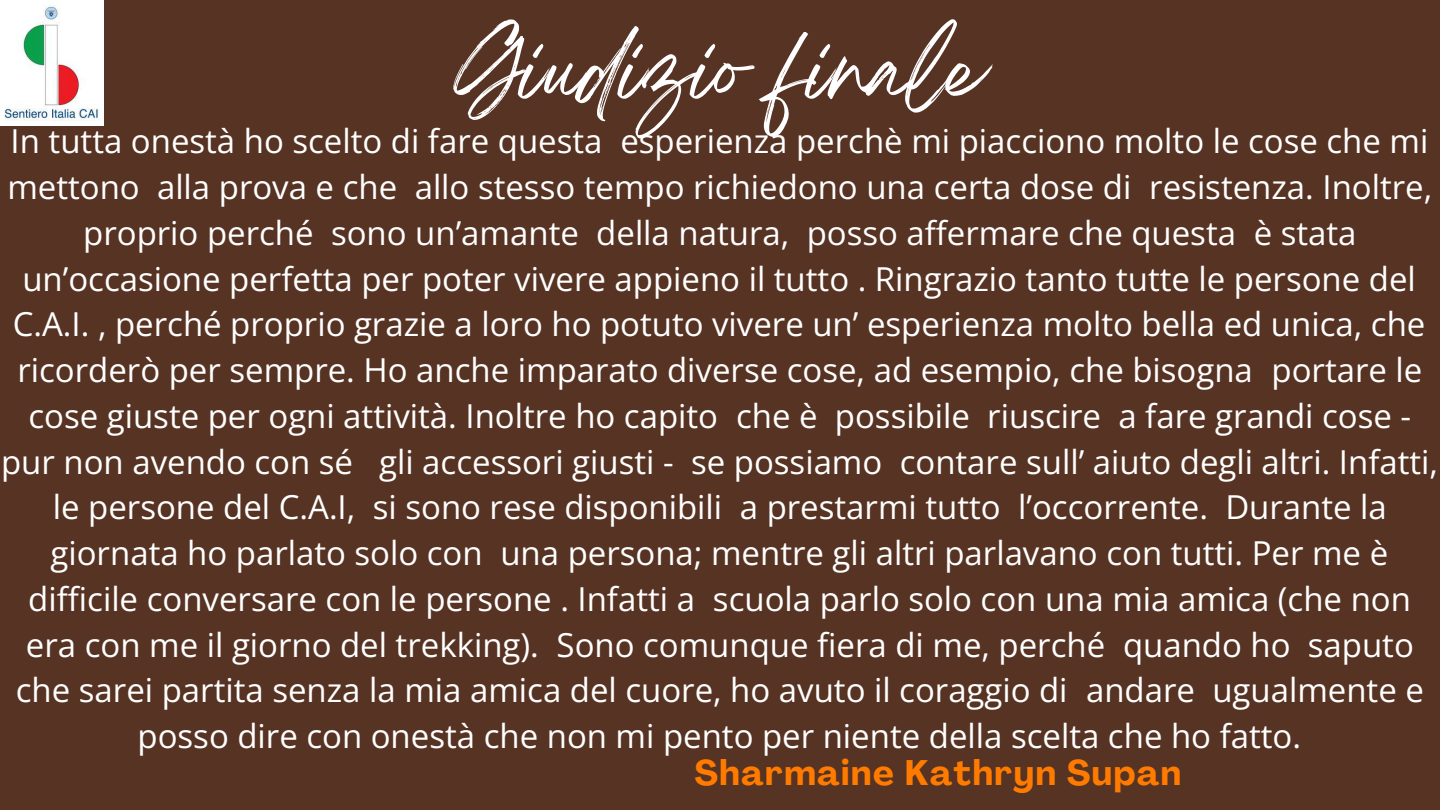
<style>
.page{position:relative;width:1440px;height:810px;background:#573324}
.page>*{position:absolute;margin:0;border:0;box-sizing:border-box;transform-origin:0 0}
.t1{font:73.5px "Breathing";color:#fff}
.t2{font:700 35px "Agrandir";letter-spacing:.045em;color:#ff7b00}
.t3{font:33px/45.8px "Open Sans";color:#fff;text-align:center}
</style>
<div class="page">
<img style="left:0;top:0;width:104px;height:125px">
<h1 class="t1" style="left:455px;top:48px;width:532px">Giudizio finale</h1>
<p class="t3" style="left:1px;top:118px;width:1438px">In tutta onestà ho scelto di fare questa esperienza perchè mi piacciono molto le cose che mi mettono alla prova e che allo stesso tempo richiedono una certa dose di resistenza. Inoltre, proprio perché sono un’amante della natura, posso affermare che questa è stata un’occasione perfetta per poter vivere appieno il tutto . Ringrazio tanto tutte le persone del C.A.I. , perché proprio grazie a loro ho potuto vivere un’ esperienza molto bella ed unica, che ricorderò per sempre. Ho anche imparato diverse cose, ad esempio, che bisogna portare le cose giuste per ogni attività. Inoltre ho capito che è possibile riuscire a fare grandi cose - pur non avendo con sé gli accessori giusti - se possiamo contare sull’ aiuto degli altri. Infatti, le persone del C.A.I, si sono rese disponibili a prestarmi tutto l’occorrente. Durante la giornata ho parlato solo con una persona; mentre gli altri parlavano con tutti. Per me è difficile conversare con le persone . Infatti a scuola parlo solo con una mia amica (che non era con me il giorno del trekking). Sono comunque fiera di me, perché quando ho saputo che sarei partita senza la mia amica del cuore, ho avuto il coraggio di andare ugualmente e posso dire con onestà che non mi pento per niente della scelta che ho fatto.</p>
<p class="t2" style="left:695px;top:759px;width:488px">Sharmaine Kathryn Supan</p>
</div>
